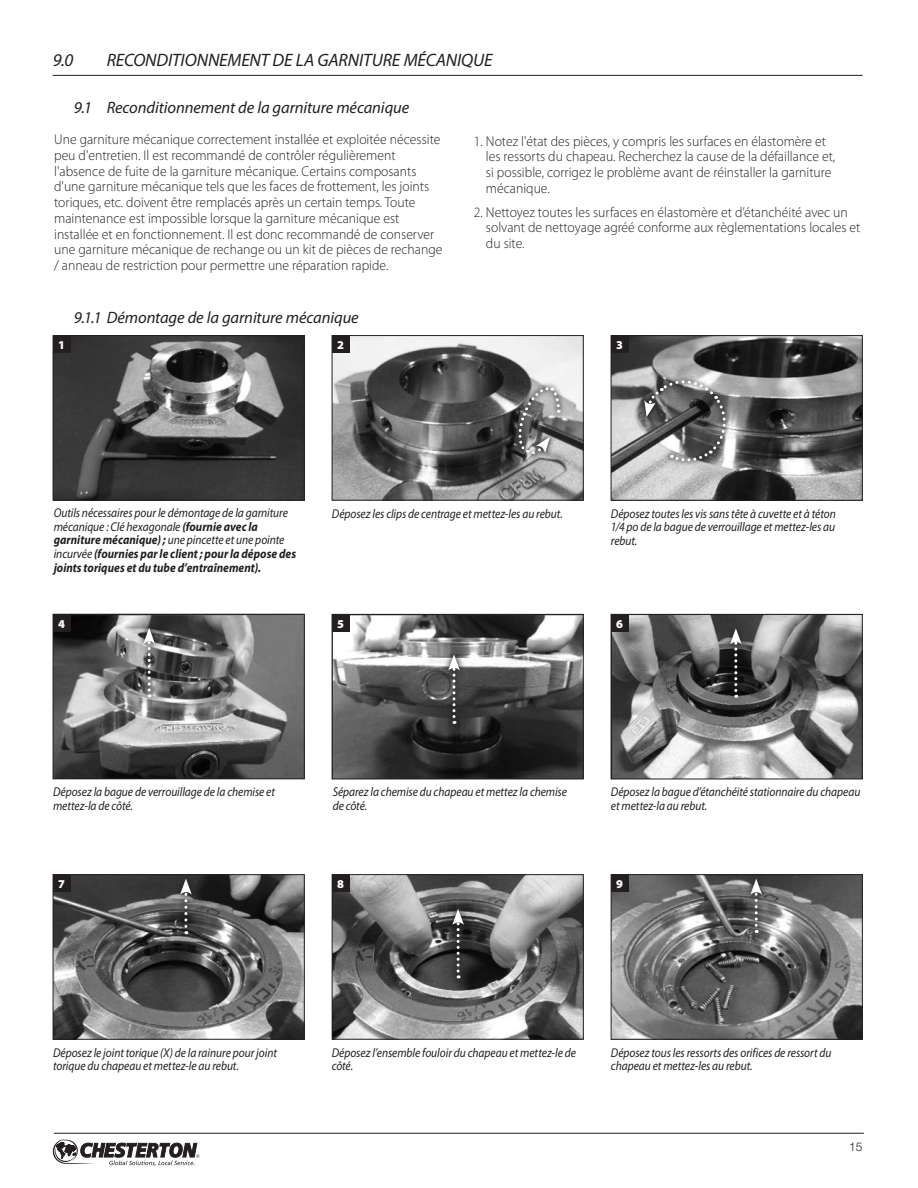
<style>
.page{position:relative;width:918px;height:1188px;background:#fff}
.page>*{position:absolute;margin:0;border:0;box-sizing:border-box;transform-origin:0 0}
.t1{font:italic 18px "Myriad Pro";letter-spacing:-.005em;color:#231f20}
.t2{font:italic 16.5px "Myriad Pro";letter-spacing:-.005em;color:#231f20}
.t3{font:300 14.25px/15.8px "Myriad Pro";color:#231f20;scale:.96 1}
.t4{font:italic 12.75px/13.5px "Myriad Pro";letter-spacing:-.005em;color:#231f20;scale:.9 1}
.t5{font:italic 700 12.75px/13.5px "Myriad Pro";letter-spacing:.005em;color:#231f20;scale:.9 1}
.t6{font:900 12px "Myriad Pro";color:#fff}
.t7{font:300 12px "Helvetica Neue LT Std";color:#231f20}
.s1{font-weight:400}
</style>
<div class="page">
<svg style="left:53px;top:1139px;width:146px;height:27px"></svg>
<hr style="left:54px;top:1133px;width:810px;height:1px;background:#231f20">
<hr style="left:53px;top:75px;width:810px;height:1px;background:#231f20">
<img style="left:55px;top:337px;width:248px;height:162px">
<div style="left:53px;top:335px;width:252px;height:166px;border:1px solid #231f20"></div>
<div style="left:53px;top:335px;width:18px;height:18px;background:#231f20"></div>
<img style="left:334px;top:337px;width:248px;height:162px">
<div style="left:332px;top:335px;width:252px;height:166px;border:1px solid #231f20"></div>
<div style="left:332px;top:335px;width:18px;height:18px;background:#231f20"></div>
<img style="left:55px;top:616px;width:248px;height:161px">
<div style="left:53px;top:614px;width:252px;height:165px;border:1px solid #231f20"></div>
<div style="left:53px;top:614px;width:18px;height:18px;background:#231f20"></div>
<svg style="left:137px;top:622px;width:25px;height:82px"></svg>
<svg style="left:143px;top:628px;width:12px;height:69px"></svg>
<img style="left:334px;top:616px;width:248px;height:161px">
<div style="left:332px;top:614px;width:252px;height:165px;border:1px solid #231f20"></div>
<div style="left:332px;top:614px;width:18px;height:18px;background:#231f20"></div>
<svg style="left:442px;top:648px;width:24px;height:82px"></svg>
<svg style="left:448px;top:654px;width:12px;height:70px"></svg>
<img style="left:334px;top:876px;width:248px;height:162px">
<div style="left:332px;top:874px;width:252px;height:166px;border:1px solid #231f20"></div>
<div style="left:332px;top:874px;width:18px;height:18px;background:#231f20"></div>
<svg style="left:446px;top:903px;width:24px;height:82px"></svg>
<svg style="left:452px;top:909px;width:12px;height:69px"></svg>
<img style="left:613px;top:876px;width:248px;height:162px">
<div style="left:611px;top:874px;width:252px;height:166px;border:1px solid #231f20"></div>
<div style="left:611px;top:874px;width:18px;height:18px;background:#231f20"></div>
<svg style="left:744px;top:874px;width:25px;height:65px"></svg>
<svg style="left:750px;top:879px;width:12px;height:54px"></svg>
<img style="left:613px;top:616px;width:248px;height:161px">
<div style="left:611px;top:614px;width:252px;height:165px;border:1px solid #231f20"></div>
<div style="left:611px;top:614px;width:18px;height:18px;background:#231f20"></div>
<svg style="left:723px;top:622px;width:25px;height:82px"></svg>
<svg style="left:730px;top:628px;width:12px;height:70px"></svg>
<img style="left:55px;top:876px;width:248px;height:162px">
<div style="left:53px;top:874px;width:252px;height:166px;border:1px solid #231f20"></div>
<div style="left:53px;top:874px;width:18px;height:18px;background:#231f20"></div>
<svg style="left:173px;top:874px;width:25px;height:67px"></svg>
<svg style="left:180px;top:879px;width:12px;height:55px"></svg>
<img style="left:613px;top:337px;width:248px;height:162px">
<div style="left:611px;top:335px;width:252px;height:166px;border:1px solid #231f20"></div>
<div style="left:611px;top:335px;width:18px;height:18px;background:#231f20"></div>
<svg style="left:639px;top:375px;width:92px;height:92px"></svg>
<svg style="left:644px;top:378px;width:84px;height:83px;background:#767676"></svg>
<svg style="left:513px;top:382px;width:52px;height:77px"></svg>
<svg style="left:519px;top:386px;width:42px;height:69px;background:#868686"></svg>
<p class="t1" style="left:53px;top:49px;width:22px">9.0</p>
<p class="t1" style="left:107px;top:49px;width:387px">RECONDITIONNEMENT DE LA GARNITURE MÉCANIQUE</p>
<p class="t2" style="left:74px;top:97px;width:337px">9.1 Reconditionnement de la garniture mécanique</p>
<p class="t3" style="left:54px;top:131px;width:406px">Une garniture mécanique correctement installée et exploitée nécessite peu d'entretien. Il est recommandé de contrôler régulièrement l'absence de fuite de la garniture mécanique. Certains composants d'une garniture mécanique tels que les faces de frottement, les joints toriques, etc. doivent être remplacés après un certain temps. Toute maintenance est impossible lorsque la garniture mécanique est installée et en fonctionnement. Il est donc recommandé de conserver une garniture mécanique de rechange ou un kit de pièces de rechange / anneau de restriction pour permettre une réparation rapide.</p>
<p class="t3" style="left:486px;top:133px;width:365px;text-indent:-12px">1. Notez l'état des pièces, y compris les surfaces en élastomère et les ressorts du chapeau. Recherchez la cause de la défaillance et, si possible, corrigez le problème avant de réinstaller la garniture mécanique.</p>
<p class="t3" style="left:486px;top:204px;width:392px;text-indent:-12px">2. Nettoyez toutes les surfaces en élastomère et d’étanchéité avec un solvant de nettoyage agréé conforme aux règlementations locales et du site.</p>
<p class="t2" style="left:74px;top:307px;width:287px">9.1.1 Démontage de la garniture mécanique</p>
<p class="t6" style="left:58px;top:337px;width:8px">1</p>
<p class="t6" style="left:337px;top:337px;width:8px">2</p>
<p class="t6" style="left:616px;top:337px;width:8px">3</p>
<p class="t5" style="left:54px;top:506px;width:271px"><span class="s1">Outils nécessaires pour le démontage de la garniture mécanique : Clé hexagonale</span> (fournie avec la garniture mécanique) ; <span class="s1">une pincette et une pointe incurvée</span> (fournies par le client ; pour la dépose des joints toriques et du tube d’entraînement).</p>
<p class="t4" style="left:332px;top:506px;width:258px">Déposez les clips de centrage et mettez-les au rebut.</p>
<p class="t6" style="left:58px;top:616px;width:8px">4</p>
<p class="t6" style="left:337px;top:616px;width:8px">5</p>
<p class="t4" style="left:611px;top:506px;width:251px;text-align:justify">Déposez toutes les vis sans tête à cuvette et à téton 1/4 po de la bague de verrouillage et mettez-les au rebut.</p>
<p class="t6" style="left:616px;top:616px;width:8px">6</p>
<p class="t4" style="left:53px;top:785px;width:248px">Déposez la bague de verrouillage de la chemise et mettez-la de côté.</p>
<p class="t6" style="left:58px;top:876px;width:8px">7</p>
<p class="t4" style="left:333px;top:785px;width:262px">Séparez la chemise du chapeau et mettez la chemise de côté.</p>
<p class="t6" style="left:337px;top:876px;width:8px">8</p>
<p class="t4" style="left:611px;top:785px;width:279px">Déposez la bague d'étanchéité stationnaire du chapeau et mettez-la au rebut.</p>
<p class="t6" style="left:616px;top:876px;width:8px">9</p>
<p class="t4" style="left:53px;top:1045px;width:250px">Déposez le joint torique (X) de la rainure pour joint torique du chapeau et mettez-le au rebut.</p>
<p class="t4" style="left:332px;top:1045px;width:273px">Déposez l’ensemble fouloir du chapeau et mettez-le de côté.</p>
<p class="t4" style="left:611px;top:1045px;width:247px">Déposez tous les ressorts des orifices de ressort du chapeau et mettez-les au rebut.</p>
<p class="t7" style="left:849px;top:1139px;width:15px">15</p>
</div>
